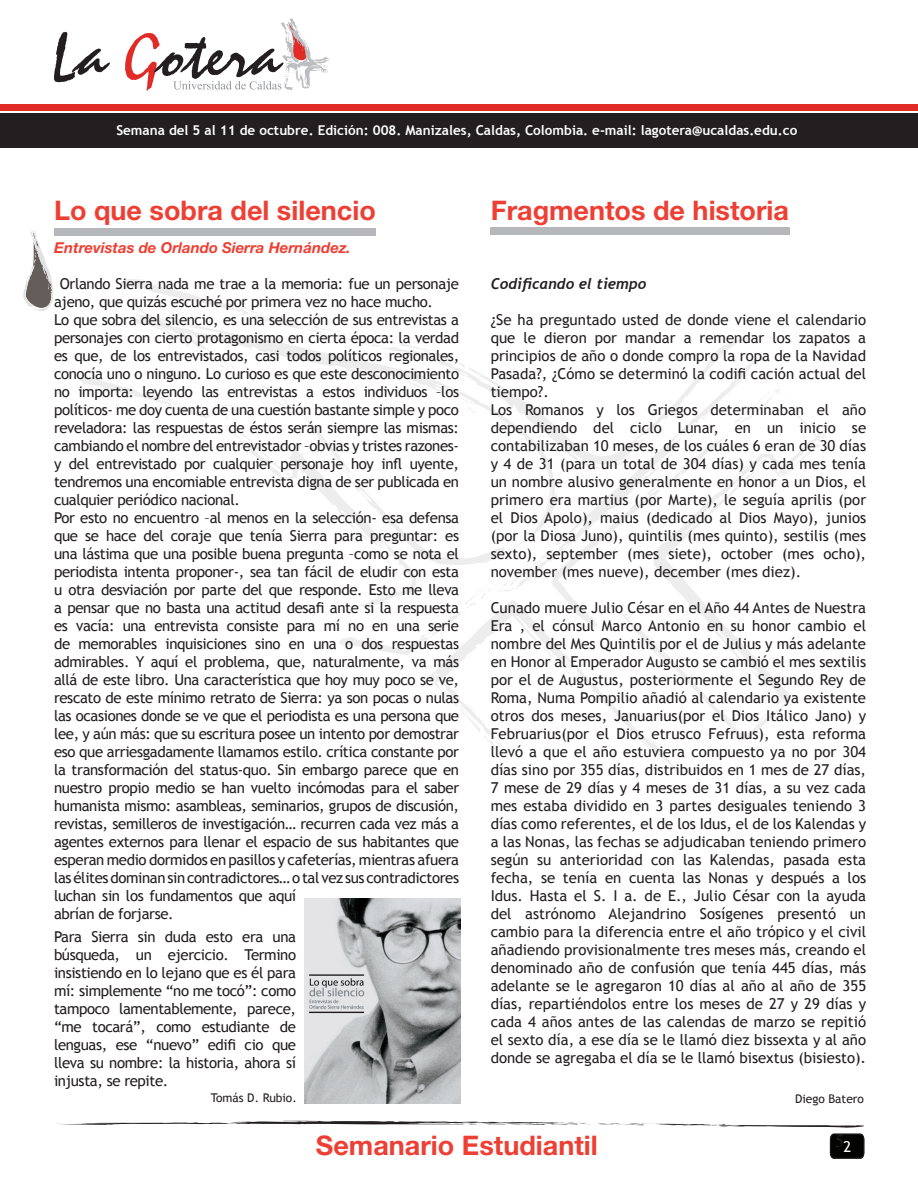
<style>
.page{position:relative;width:918px;height:1188px;background:#fff}
.page>*{position:absolute;margin:0;border:0;box-sizing:border-box;transform-origin:0 0}
.t1{font:700 27px "Helvetica Neue";color:#ee3f34}
.t2{font:18px "Times New Roman";color:#231f20}
.t3{font:15px/18px "Trebuchet MS";letter-spacing:-.025em;color:#231f20;text-align:justify}
.t4{font:15px/18px "Trebuchet MS";color:#231f20}
.t5{font:italic 700 15px "Helvetica Neue";color:#ee3f34}
.t6{font:italic 700 15px "Trebuchet";color:#231f20}
.t7{font:700 13.5px "Trebuchet MS";color:#fff}
.t8{font:12px "Trebuchet MS";color:#231f20}
.s1{font-family:"Trebuchet";font-weight:700;font-style:italic}
</style>
<div class="page">
<div style="left:0;top:113px;width:918px;height:35px;background:#231f20"></div>
<div style="left:0;top:104px;width:918px;height:6px;background:#e02b26"></div>
<svg style="left:54px;top:32px;width:56px;height:50px"></svg>
<svg style="left:125px;top:18px;width:205px;height:73px"></svg>
<svg style="left:830px;top:1134px;width:34px;height:24px"></svg>
<div style="left:491px;top:228px;width:299px;height:7px;background:#b6b7bb"></div>
<svg style="left:429px;top:661px;width:250px;height:113px"></svg>
<svg style="left:616px;top:661px;width:174px;height:79px"></svg>
<svg style="left:81px;top:279px;width:745px;height:382px"></svg>
<svg style="left:23px;top:230px;width:31px;height:81px"></svg>
<svg style="left:57px;top:1121px;width:807px;height:7px"></svg>
<div style="left:54px;top:229px;width:321px;height:7px;background:#b6b7bb"></div>
<img style="left:304px;top:898px;width:157px;height:205px">
<p class="t7" style="left:116px;top:122px;width:683px">Semana del 5 al 11 de octubre. Edición: 008. Manizales, Caldas, Colombia. e-mail: lagotera@ucaldas.edu.co</p>
<h1 class="t1" style="left:54px;top:194px;width:323px">Lo que sobra del silencio</h1>
<p class="t5" style="left:54px;top:238px;width:298px">Entrevistas de Orlando Sierra Hernández.</p>
<h1 class="t1" style="left:491px;top:194px;width:300px">Fragmentos de historia</h1>
<p class="t3" style="left:54px;top:275px;width:407px;text-align:left;text-indent:6px">Orlando Sierra nada me trae a la memoria: fue un personaje ajeno, que quizás escuché por primera vez no hace mucho.<br>Lo que sobra del silencio, es una selección de sus entrevistas a personajes con cierto protagonismo en cierta época: la verdad es que, de los entrevistados, casi todos políticos regionales, conocía uno o ninguno. Lo curioso es que este desconocimiento no importa: leyendo las entrevistas a estos individuos –los políticos- me doy cuenta de una cuestión bastante simple y poco reveladora: las respuestas de éstos serán siempre las mismas: cambiando el nombre del entrevistador –obvias y tristes razones&shy;y del entrevistado por cualquier personaje hoy infl uyente, tendremos una encomiable entrevista digna de ser publicada en cualquier periódico nacional.<br>Por esto no encuentro –al menos en la selección- esa defensa que se hace del coraje que tenía Sierra para preguntar: es una lástima que una posible buena pregunta –como se nota el periodista intenta proponer-, sea tan fácil de eludir con esta u otra desviación por parte del que responde. Esto me lleva a pensar que no basta una actitud desafi ante si la respuesta es vacía: una entrevista consiste para mí no en una serie de memorables inquisiciones sino en una o dos respuestas admirables. Y aquí el problema, que, naturalmente, va más allá de este libro. Una característica que hoy muy poco se ve, rescato de este mínimo retrato de Sierra: ya son pocas o nulas las ocasiones donde se ve que el periodista es una persona que lee, y aún más: que su escritura posee un intento por demostrar eso que arriesgadamente llamamos estilo. crítica constante por la transformación del status-quo. Sin embargo parece que en nuestro propio medio se han vuelto incómodas para el saber humanista mismo: asambleas, seminarios, grupos de discusión, revistas, semilleros de investigación… recurren cada vez más a agentes externos para llenar el espacio de sus habitantes que esperan medio dormidos en pasillos y cafeterías, mientras afuera las élites dominan sin contradictores… o tal vez sus contradictores luchan sin los fundamentos que aquí<br>abrían de forjarse.</p>
<p class="t6" style="left:491px;top:274px;width:157px">Codificando el tiempo</p>
<p class="t4" style="left:491px;top:311px;width:377px">¿Se ha preguntado usted de donde viene el calendario que le dieron por mandar a remendar los zapatos a principios de año o donde compro la ropa de la Navidad Pasada?, ¿Cómo se determinó la codifi cación actual del tiempo?.<br>Los Romanos y los Griegos determinaban el año dependiendo del ciclo Lunar, en un inicio se contabilizaban 10 meses, de los cuáles 6 eran de 30 días y 4 de 31 (para un total de 304 días) y cada mes tenía un nombre alusivo generalmente en honor a un Dios, el primero era martius (por Marte), le seguía aprilis (por el Dios Apolo), maius (dedicado al Dios Mayo), junios (por la Diosa Juno), quintilis (mes quinto), sestilis (mes sexto), september (mes siete), october (mes ocho), november (mes nueve), december (mes diez).</p>
<p class="t3" style="left:491px;top:599px;width:377px">Cunado muere Julio César en el Año 44 Antes de Nuestra Era , el cónsul Marco Antonio en su honor cambio el nombre del Mes Quintilis por el de Julius y más adelante en Honor al Emperador Augusto se cambió el mes sextilis por el de Augustus, posteriormente el Segundo Rey de Roma, Numa Pompilio añadió al calendario ya existente otros dos meses, Januarius(por el Dios Itálico Jano) y Februarius(por el Dios etrusco Fefruus), esta reforma llevó a que el año estuviera compuesto ya no por 304 días sino por 355 días, distribuidos en 1 mes de 27 días, 7 mese de 29 días y 4 meses de 31 días, a su vez cada mes estaba dividido en 3 partes desiguales teniendo 3 días como referentes, el de los Idus, el de los Kalendas y a las Nonas, las fechas se adjudicaban teniendo primero según su anterioridad con las Kalendas, pasada esta fecha, se tenía en cuenta las Nonas y después a los Idus. Hasta el S. I a. de E., Julio César con la ayuda del astrónomo Alejandrino Sosígenes presentó un cambio para la diferencia entre el año trópico y el civil añadiendo provisionalmente tres meses más, creando el denominado año de confusión que tenía 445 días, más adelante se le agregaron 10 días al año al año de 355 días, repartiéndolos entre los meses de 27 y 29 días y cada 4 años antes de las calendas de marzo se repitió el sexto día, a ese día se le llamó diez bissexta y al año donde se agregaba el día se le llamó bisextus (bisiesto)<span class="s1">.</span></p>
<p class="t3" style="left:54px;top:927px;width:244px">Para Sierra sin duda esto era una búsqueda, un ejercicio. Termino insistiendo en lo lejano que es él para mí: simplemente “no me tocó”: como tampoco lamentablemente, parece, “me tocará”, como estudiante de lenguas, ese “nuevo” edifi cio que lleva su nombre: la historia, ahora sí injusta, se repite.</p>
<p class="t8" style="left:211px;top:1090px;width:88px">Tomás D. Rubio.</p>
<p class="t8" style="left:795px;top:1092px;width:70px">Diego Batero</p>
<h1 class="t1" style="left:316px;top:1128px;width:283px">Semanario Estudiantil</h1>
<p class="t2" style="left:835px;top:1129px;width:18px">5<sub>2</sub></p>
</div>
